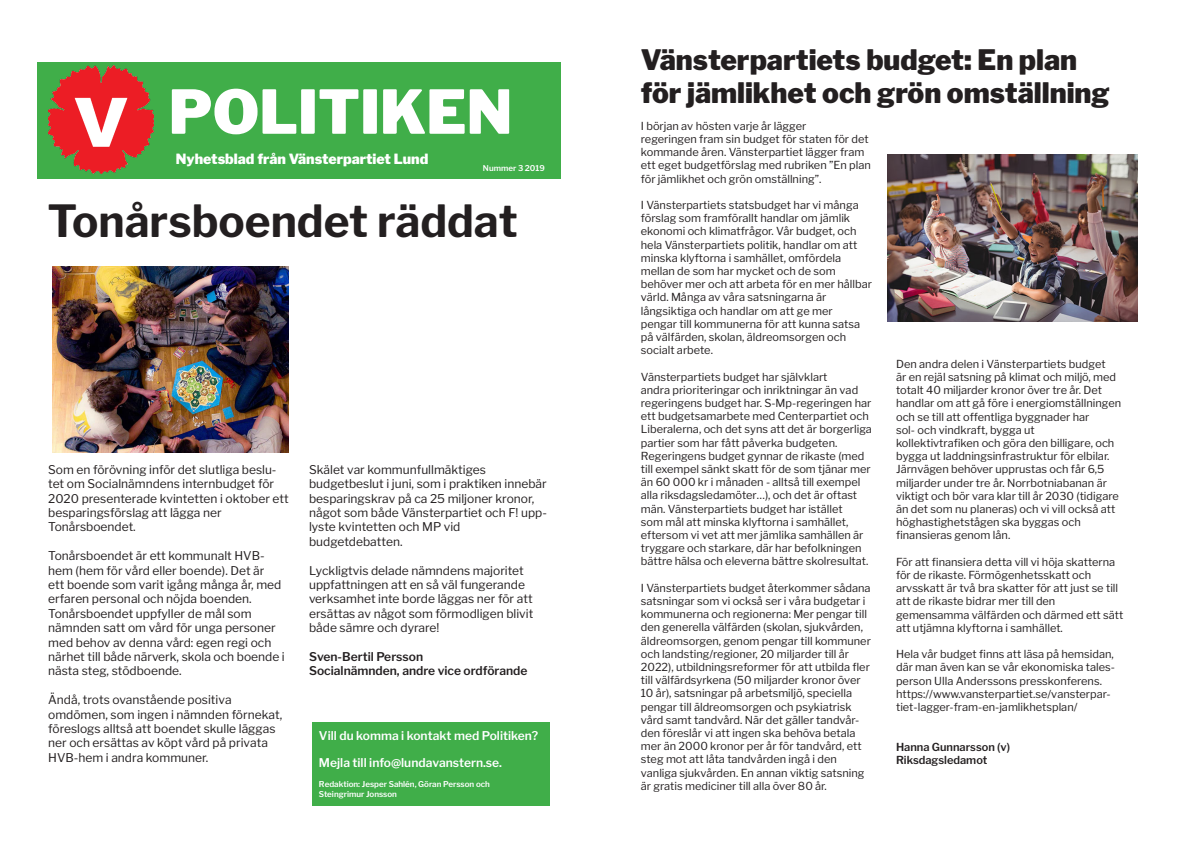
<style>
.page{position:relative;width:1191px;height:842px;background:#fff}
.page>*{position:absolute;margin:0;border:0;box-sizing:border-box;transform-origin:0 0}
.t1{font:900 60px "Libre Franklin";color:#fff}
.t2{font:700 44px "Libre Franklin";color:#231f20}
.t3{font:900 28px/33.6px "Libre Franklin";color:#231f20}
.t4{font:900 14px "Libre Franklin";color:#fff}
.t5{font:12px/14.4px "Libre Franklin";color:#231f20}
.t6{font:600 12px "Libre Franklin";color:#fff}
.t7{font:600 12px/14.4px "Libre Franklin";color:#231f20}
.t8{font:11px/13.2px "Libre Franklin";color:#231f20}
.t9{font:600 11px "Libre Franklin";color:#231f20}
.t10{font:600 8px "Libre Franklin";color:#fff}
</style>
<div class="page">
<div style="left:37px;top:62px;width:523px;height:117px;background:#40ae49"></div>
<img style="left:48px;top:65px;width:106px;height:108px">
<div style="left:312px;top:723px;width:237px;height:83px;background:#40ae49"></div>
<img style="left:53px;top:266px;width:236px;height:186px">
<img style="left:887px;top:155px;width:250px;height:166px">
<p class="t1" style="left:169px;top:76px;width:345px">POLITIKEN</p>
<p class="t4" style="left:176px;top:150px;width:254px">Nyhetsblad från Vänsterpartiet Lund</p>
<p class="t10" style="left:483px;top:163px;width:63px">Nummer 3 2019</p>
<p class="t2" style="left:47px;top:194px;width:472px">Tonårsboendet räddat</p>
<p class="t5" style="left:48px;top:462px;width:242px">Som en förövning inför det slutliga beslu&shy;tet om Socialnämndens internbudget för 2020 presenterade kvintetten i oktober ett besparingsförslag att lägga ner</p>
<p class="t5" style="left:48px;top:520px;width:89px">Tonårsboendet.</p>
<p class="t5" style="left:48px;top:548px;width:235px">Tonårsboendet är ett kommunalt HVB&shy;hem (hem för vård eller boende). Det är ett boende som varit igång många år, med erfaren personal och nöjda boenden.</p>
<p class="t5" style="left:48px;top:606px;width:238px">Tonårsboendet uppfyller de mål som nämnden satt om vård för unga personer med behov av denna vård: egen regi och närhet till både närverk, skola och boende i nästa steg, stödboende.</p>
<p class="t5" style="left:48px;top:692px;width:185px">Ändå, trots ovanstående positiva</p>
<p class="t5" style="left:48px;top:707px;width:236px">omdömen, som ingen i nämnden förnekat, föreslogs alltså att boendet skulle läggas ner och ersättas av köpt vård på privata HVB-hem i andra kommuner.</p>
<p class="t5" style="left:309px;top:462px;width:178px">Skälet var kommunfullmäktiges</p>
<p class="t5" style="left:309px;top:476px;width:239px">budgetbeslut i juni, som i praktiken innebär besparingskrav på ca 25 miljoner kronor, något som både Vänsterpartiet och F! upp&shy;lyste kvintetten och MP vid</p>
<p class="t5" style="left:309px;top:534px;width:95px">budgetdebatten.</p>
<p class="t5" style="left:309px;top:563px;width:226px">Lyckligtvis delade nämndens majoritet uppfattningen att en så väl fungerande verksamhet inte borde läggas ner för att ersättas av något som förmodligen blivit både sämre och dyrare!</p>
<p class="t7" style="left:309px;top:649px;width:220px">Sven-Bertil Persson<br>Socialnämnden, andre vice ordförande</p>
<p class="t6" style="left:319px;top:729px;width:221px">Vill du komma i kontakt med Politiken?</p>
<p class="t6" style="left:319px;top:755px;width:185px">Mejla till info@lundavanstern.se.</p>
<p class="t10" style="left:319px;top:780px;width:172px">Redaktion: Jesper Sahlén, Göran Persson och</p>
<p class="t10" style="left:319px;top:789px;width:80px">Steingrimur Jonsson</p>
<p class="t3" style="left:641px;top:43px;width:470px">Vänsterpartiets budget: En plan för jämlikhet och grön omställning</p>
<p class="t8" style="left:641px;top:119px;width:167px">I början av hösten varje år lägger</p>
<p class="t8" style="left:641px;top:132px;width:231px">regeringen fram sin budget för staten för det kommande åren. Vänsterpartiet lägger fram ett eget budgetförslag med rubriken ”En plan för jämlikhet och grön omställning”.</p>
<p class="t8" style="left:641px;top:198px;width:219px">I Vänsterpartiets statsbudget har vi många förslag som framförallt handlar om jämlik ekonomi och klimatfrågor. Vår budget, och hela Vänsterpartiets politik, handlar om att minska klyftorna i samhället, omfördela</p>
<p class="t8" style="left:641px;top:264px;width:196px">mellan de som har mycket och de som</p>
<p class="t8" style="left:641px;top:277px;width:232px">behöver mer och att arbeta för en mer hållbar värld. Många av våra satsningarna är</p>
<p class="t8" style="left:641px;top:304px;width:193px">långsiktiga och handlar om att ge mer</p>
<p class="t8" style="left:641px;top:317px;width:221px">pengar till kommunerna för att kunna satsa på välfärden, skolan, äldreomsorgen och socialt arbete.</p>
<p class="t8" style="left:641px;top:370px;width:188px">Vänsterpartiets budget har självklart</p>
<p class="t8" style="left:641px;top:383px;width:233px">andra prioriteringar och inriktningar än vad regeringens budget har. S-Mp-regeringen har ett budgetsamarbete med Centerpartiet och Liberalerna, och det syns att det är borgerliga partier som har fått påverka budgeten.</p>
<p class="t8" style="left:641px;top:449px;width:231px">Regeringens budget gynnar de rikaste (med till exempel sänkt skatt för de som tjänar mer än 60 000 kr i månaden - alltså till exempel alla riksdagsledamöter…), och det är oftast män. Vänsterpartiets budget har istället<br>som mål att minska klyftorna i samhället, eftersom vi vet att mer jämlika samhällen är tryggare och starkare, där har befolkningen bättre hälsa och eleverna bättre skolresultat.</p>
<p class="t8" style="left:641px;top:581px;width:231px">I Vänsterpartiets budget återkommer sådana satsningar som vi också ser i våra budgetar i kommunerna och regionerna: Mer pengar till den generella välfärden (skolan, sjukvården, äldreomsorgen, genom pengar till kommuner och landsting/regioner, 20 miljarder till år 2022), utbildningsreformer för att utbilda fler till välfärdsyrkena (50 miljarder kronor över 10 år), satsningar på arbetsmiljö, speciella pengar till äldreomsorgen och psykiatrisk vård samt tandvård. När det gäller tandvår&shy;den föreslår vi att ingen ska behöva betala mer än 2000 kronor per år för tandvård, ett steg mot att låta tandvården ingå i den</p>
<p class="t8" style="left:641px;top:766px;width:225px">vanliga sjukvården. En annan viktig satsning är gratis mediciner till alla över 80 år.</p>
<p class="t8" style="left:896px;top:357px;width:227px">Den andra delen i Vänsterpartiets budget<br>är en rejäl satsning på klimat och miljö, med totalt 40 miljarder kronor över tre år. Det handlar om att gå före i energiomställningen och se till att offentliga byggnader har</p>
<p class="t8" style="left:896px;top:423px;width:140px">sol- och vindkraft, bygga ut</p>
<p class="t8" style="left:896px;top:436px;width:220px">kollektivtrafiken och göra den billigare, och bygga ut laddningsinfrastruktur för elbilar.<br>Järnvägen behöver upprustas och får 6,5</p>
<p class="t8" style="left:896px;top:476px;width:224px">miljarder under tre år. Norrbotniabanan är viktigt och bör vara klar till år 2030 (tidigare än det som nu planeras) och vi vill också att höghastighetstågen ska byggas och</p>
<p class="t8" style="left:896px;top:529px;width:116px">finansieras genom lån.</p>
<p class="t8" style="left:896px;top:555px;width:221px">För att finansiera detta vill vi höja skatterna för de rikaste. Förmögenhetsskatt och</p>
<p class="t8" style="left:896px;top:582px;width:224px">arvsskatt är två bra skatter för att just se till att de rikaste bidrar mer till den</p>
<p class="t8" style="left:896px;top:608px;width:229px">gemensamma välfärden och därmed ett sätt att utjämna klyftorna i samhället.</p>
<p class="t8" style="left:896px;top:648px;width:220px">Hela vår budget finns att läsa på hemsidan, där man även kan se vår ekonomiska tales&shy;person Ulla Anderssons presskonferens. https://www.vansterpartiet.se/vansterpar&shy;tiet-lagger-fram-en-jamlikhetsplan/</p>
<p class="t9" style="left:896px;top:740px;width:115px">Hanna Gunnarsson (v)</p>
<p class="t9" style="left:896px;top:753px;width:93px">Riksdagsledamot</p>
</div>
